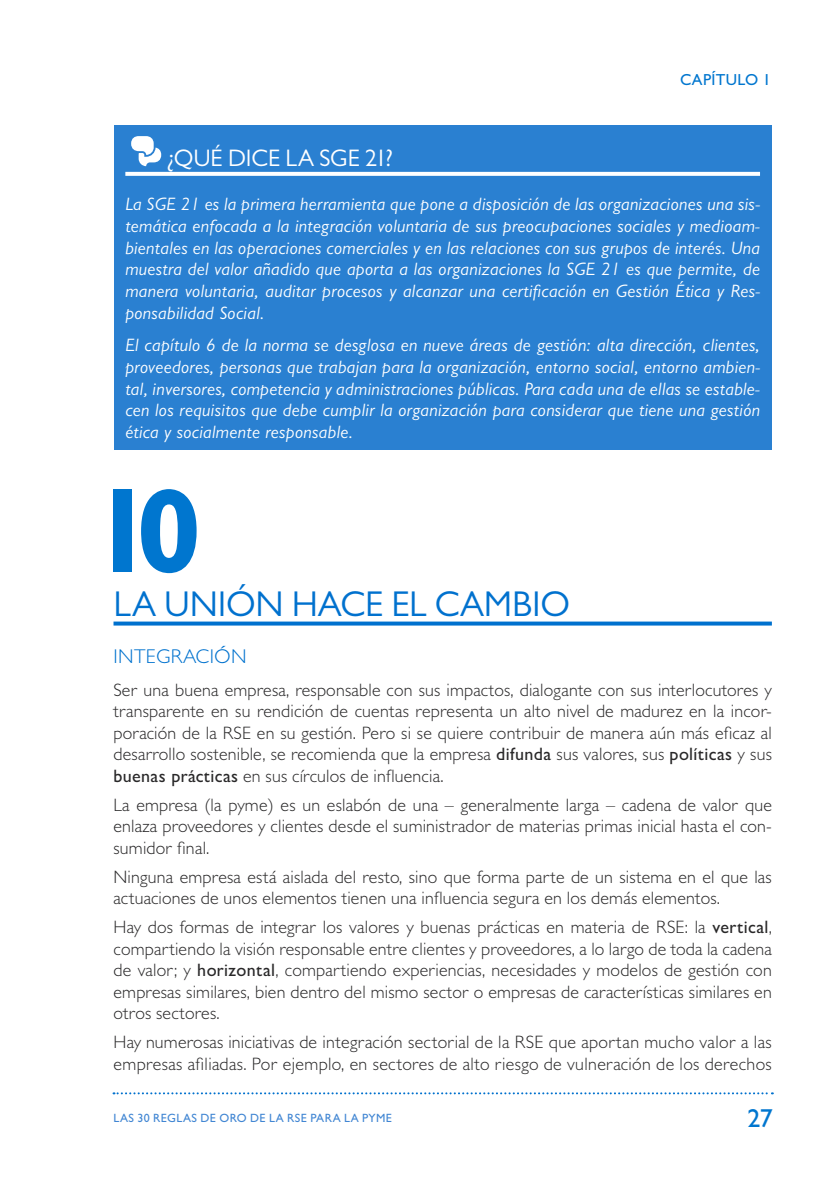
<style>
.page{position:relative;width:840px;height:1191px;background:#fff}
.page>*{position:absolute;margin:0;border:0;box-sizing:border-box;transform-origin:0 0}
.t1{font:700 120px "Gill Sans MT Pro";color:#0076cf}
.t2{font:36px "Gill Sans MT Pro";letter-spacing:.015em;color:#0071ce}
.t3{font:500 26px "Gill Sans MT Pro";color:#0076cf}
.t4{font:24px "Gill Sans MT Pro";letter-spacing:-.005em;color:#fff}
.t5{font:300 20px "Gill Sans MT Pro";color:#0072ce}
.t6{font:300 18px/21.6px "Gill Sans MT Pro";letter-spacing:.01em;color:#292829;text-align:justify}
.t7{font:italic 18px/21.6px "Gill Sans MT Pro";letter-spacing:.02em;color:#fff;text-align:justify}
.t8{font:500 16px "Gill Sans MT Pro";letter-spacing:.02em;color:#0076cf}
.t9{font:500 12px "Gill Sans MT Pro";letter-spacing:.03em;color:#4186d3}
.s1{font-weight:500}
</style>
<div class="page">
<svg style="left:113px;top:1092px;width:659px;height:2px"></svg>
<div style="left:114px;top:125px;width:657px;height:324px;background:#2a80d1"></div>
<svg style="left:125px;top:172px;width:634px;height:4px;background:#f7fafd"></svg>
<svg style="left:131px;top:136px;width:30px;height:30px"></svg>
<svg style="left:113px;top:621px;width:658px;height:4px;background:#2485d4"></svg>
<p class="t8" style="left:679px;top:70px;width:92px">CAPÍTULO 1</p>
<h3 class="t4" style="left:167px;top:144px;width:75px">¿QUÉ DICE</h3>
<h3 class="t4" style="left:285px;top:144px;width:109px">LA SGE 21?</h3>
<p class="t7" style="left:125px;top:193px;width:636px">La SGE 21 es la primera herramienta que pone a disposición de las organizaciones una sis&shy;temática enfocada a la integración voluntaria de sus preocupaciones sociales y medioam&shy;bientales en las operaciones comerciales y en las relaciones con sus grupos de interés. Una muestra del valor añadido que aporta a las organizaciones la SGE 21 es que permite, de manera voluntaria, auditar procesos y alcanzar una certificación en Gestión Ética y Res&shy;ponsabilidad Social.</p>
<p class="t7" style="left:125px;top:334px;width:636px">El capítulo 6 de la norma se desglosa en nueve áreas de gestión: alta dirección, clientes, proveedores, personas que trabajan para la organización, entorno social, entorno ambien&shy;tal, inversores, competencia y administraciones públicas. Para cada una de ellas se estable&shy;cen los requisitos que debe cumplir la organización para considerar que tiene una gestión ética y socialmente responsable.</p>
<h1 class="t1" style="left:90px;top:457px;width:114px">10</h1>
<h2 class="t2" style="left:113px;top:582px;width:202px">LA UNIÓN HACE</h2>
<h2 class="t2" style="left:391px;top:582px;width:140px">ELCAMBIO</h2>
<p class="t5" style="left:113px;top:644px;width:18px">Integraci</p>
<p class="t5" style="left:214px;top:644px;width:28px">ón</p>
<p class="t6" style="left:113px;top:678px;width:659px">Ser una buena empresa, responsable con sus impactos, dialogante con sus interlocutores y transparente en su rendición de cuentas representa un alto nivel de madurez en la incor&shy;poración de la RSE en su gestión. Pero si se quiere contribuir de manera aún más eficaz al desarrollo sostenible, se recomienda que la empresa <span class="s1">difunda</span> sus valores, sus <span class="s1">políticas</span> y sus <span class="s1">buenas prácticas</span> en sus círculos de influencia.</p>
<p class="t6" style="left:113px;top:793px;width:659px">La empresa (la pyme) es un eslabón de una – generalmente larga – cadena de valor que enlaza proveedores y clientes desde el suministrador de materias primas inicial hasta el con&shy;sumidor final.</p>
<p class="t6" style="left:113px;top:865px;width:659px">Ninguna empresa está aislada del resto, sino que forma parte de un sistema en el que las actuaciones de unos elementos tienen una influencia segura en los demás elementos.</p>
<p class="t6" style="left:113px;top:915px;width:659px">Hay dos formas de integrar los valores y buenas prácticas en materia de RSE: la <span class="s1">vertical</span>, compartiendo la visión responsable entre clientes y proveedores, a lo largo de toda la cadena de valor; y <span class="s1">horizontal</span>, compartiendo experiencias, necesidades y modelos de gestión con empresas similares, bien dentro del mismo sector o empresas de características similares en otros sectores.</p>
<p class="t6" style="left:113px;top:1031px;width:659px">Hay numerosas iniciativas de integración sectorial de la RSE que aportan mucho valor a las empresas afiliadas. Por ejemplo, en sectores de alto riesgo de vulneración de los derechos</p>
<p class="t9" style="left:113px;top:1110px;width:181px">Las 30 reglas de oro de la RSE</p>
<p class="t9" style="left:310px;top:1110px;width:83px">para la pyme</p>
<h3 class="t3" style="left:747px;top:1102px;width:27px">27</h3>
</div>
